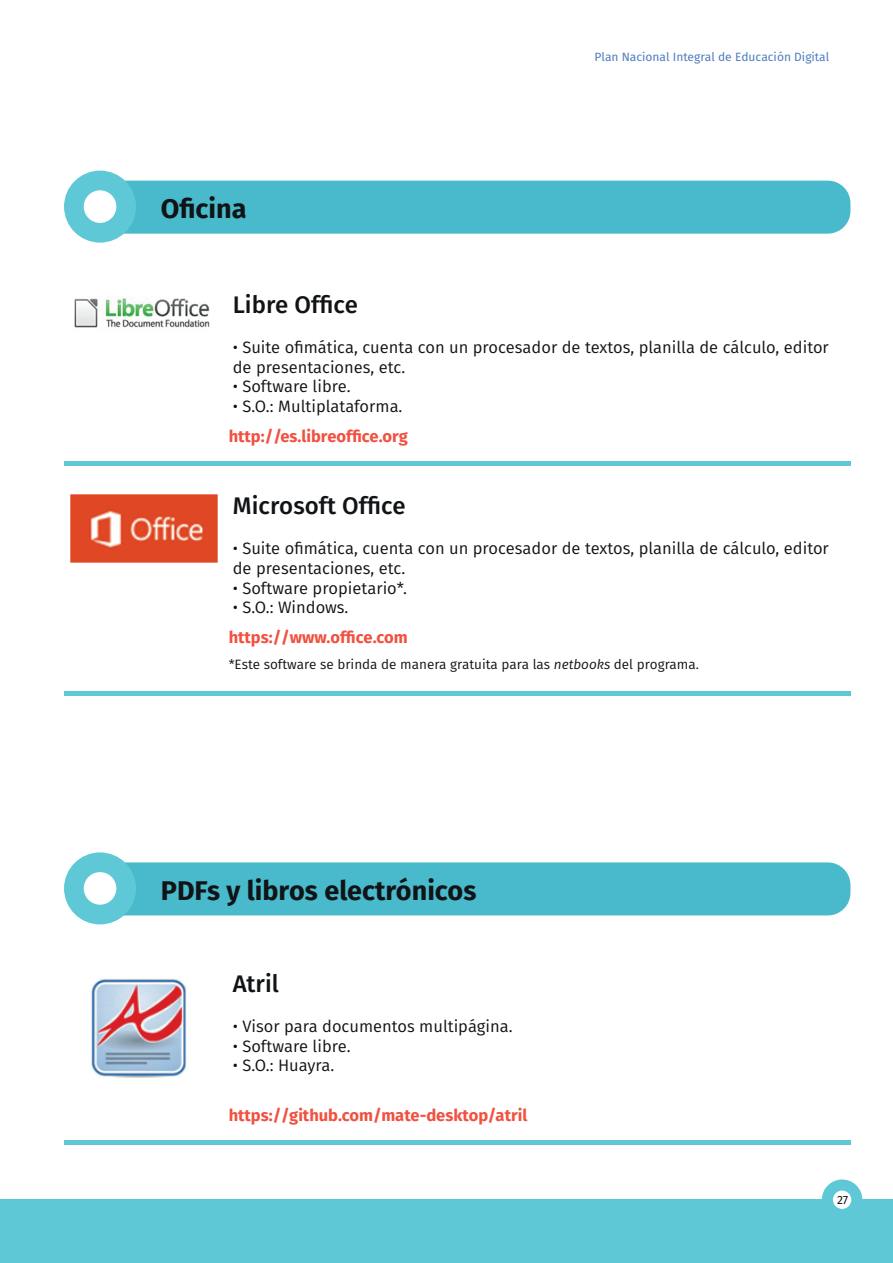
<style>
.page{position:relative;width:893px;height:1263px;background:#fff}
.page>*{position:absolute;margin:0;border:0;box-sizing:border-box;transform-origin:0 0}
.t1{font:700 27px "Fira Sans";color:#111416}
.t2{font:500 24px "Fira Sans";color:#111416}
.t3{font:16.5px/19.8px "Fira Sans";color:#111416}
.t4{font:700 16.5px "Fira Sans";color:#f05140}
.t5{font:13.5px "Fira Sans";color:#111416}
.t6{font:12px "Fira Sans";color:#4f7dbf}
.t7{font:12px "Fira Sans";color:#111416}
.s1{font-style:italic}
</style>
<div class="page">
<div style="left:0;top:1199px;width:893px;height:64px;background:#5ec8d7"></div>
<div style="left:822px;top:1179px;width:40px;height:41px;background:#5ec8d7;border-radius:50%"></div>
<div style="left:833px;top:1190px;width:18px;height:19px;background:#fff;border-radius:50%"></div>
<div style="left:82px;top:181px;width:768px;height:53px;background:#48bacc;border-radius:23px"></div>
<div style="left:64px;top:171px;width:72px;height:72px;background:#5ec8d7;border-radius:50%"></div>
<div style="left:84px;top:190px;width:32px;height:33px;background:#fff;border-radius:50%"></div>
<div style="left:82px;top:862px;width:768px;height:53px;background:#48bacc;border-radius:23px"></div>
<div style="left:64px;top:852px;width:72px;height:72px;background:#5ec8d7;border-radius:50%"></div>
<div style="left:84px;top:872px;width:32px;height:33px;background:#fff;border-radius:50%"></div>
<hr style="left:64px;top:462px;width:786px;height:4px;background:#5ec8d7">
<div style="left:64px;top:691px;width:786px;height:5px;background:#5ec8d7"></div>
<img style="left:74px;top:296px;width:136px;height:32px">
<img style="left:70px;top:494px;width:148px;height:69px">
<div style="left:64px;top:1140px;width:786px;height:5px;background:#5ec8d7"></div>
<img style="left:91px;top:979px;width:96px;height:99px">
<h1 class="t1" style="left:161px;top:186px;width:87px">Oficina</h1>
<p class="t6" style="left:594px;top:48px;width:236px">Plan Nacional Integral de Educación Digital</p>
<h2 class="t2" style="left:233px;top:286px;width:127px">Libre Office</h2>
<p class="t3" style="left:233px;top:337px;width:598px">• Suite ofimática, cuenta con un procesador de textos, planilla de cálculo, editor de presentaciones, etc.</p>
<p class="t3" style="left:233px;top:376px;width:120px">• Software libre.</p>
<p class="t3" style="left:233px;top:396px;width:171px">• S.O.: Multiplataforma.</p>
<p class="t4" style="left:229px;top:423px;width:181px">http://es.libreoffice.org</p>
<h2 class="t2" style="left:233px;top:487px;width:174px">Microsoft Office</h2>
<p class="t3" style="left:233px;top:538px;width:598px">• Suite ofimática, cuenta con un procesador de textos, planilla de cálculo, editor de presentaciones, etc.</p>
<p class="t3" style="left:233px;top:577px;width:176px">• Software propietario*.</p>
<p class="t3" style="left:233px;top:597px;width:117px">• S.O.: Windows.</p>
<p class="t4" style="left:229px;top:624px;width:181px">https://www.office.com</p>
<p class="t5" style="left:229px;top:654px;width:472px">*Este software se brinda de manera gratuita para las <span class="s1">netbooks</span> del programa.</p>
<h1 class="t1" style="left:161px;top:867px;width:317px">PDFs y libros electrónicos</h1>
<h2 class="t2" style="left:233px;top:964px;width:48px">Atril</h2>
<p class="t3" style="left:233px;top:1016px;width:281px">• Visor para documentos multipágina.</p>
<p class="t3" style="left:233px;top:1035px;width:120px">• Software libre.</p>
<p class="t3" style="left:233px;top:1055px;width:103px">• S.O.: Huayra.</p>
<p class="t4" style="left:229px;top:1101px;width:300px">https://github.com/mate-desktop/atril</p>
<p class="t7" style="left:837px;top:1190px;width:13px">27</p>
</div>
